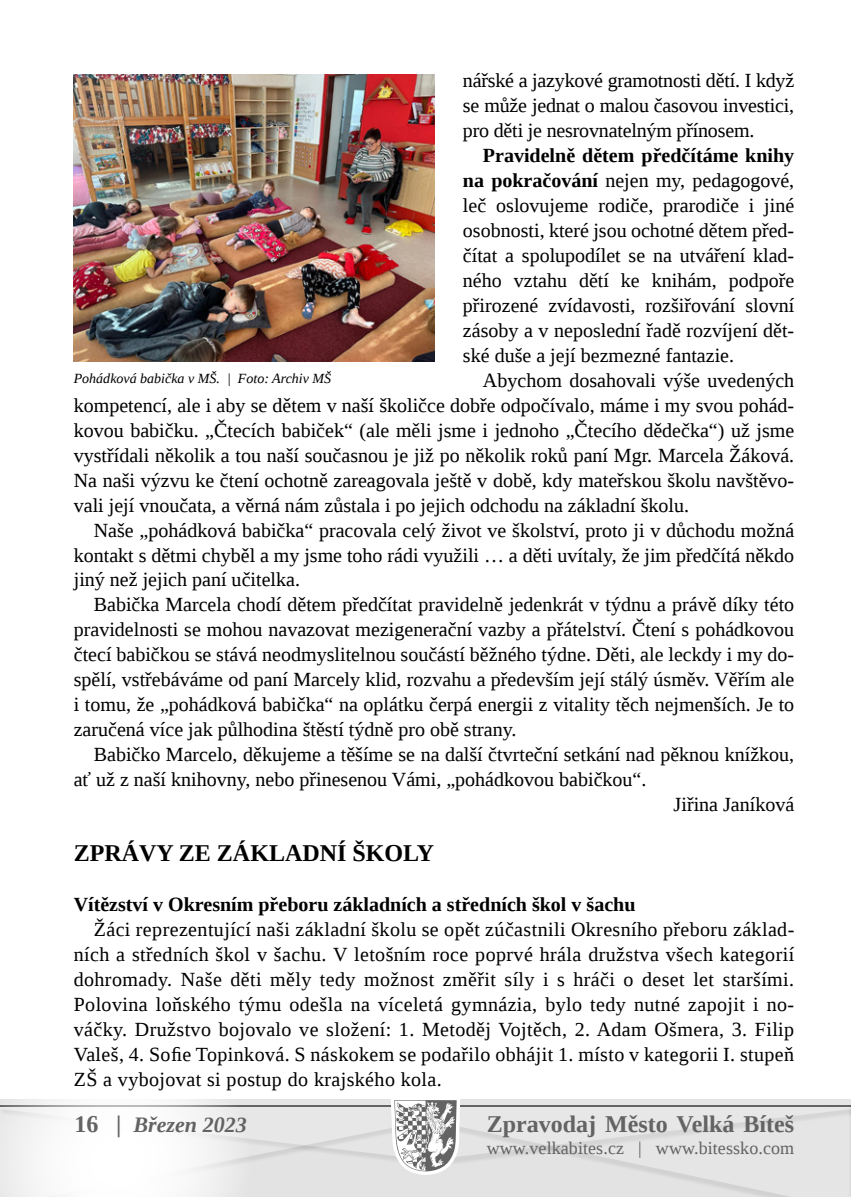
<style>
.page{position:relative;width:851px;height:1197px;background:#fff}
.page>*{position:absolute;margin:0;border:0;box-sizing:border-box;transform-origin:0 0}
.t1{font:700 24px "Liberation Serif";color:#646363}
.t2{font:700 24px "Liberation Serif";color:#000}
.t3{font:italic 700 22px "Liberation Serif";color:#646363}
.t4{font:20px/25px "Liberation Serif";color:#000;text-align:justify}
.t5{font:700 20px "Liberation Serif";color:#000}
.t6{font:18px "Liberation Serif";letter-spacing:.005em;color:#646363}
.t7{font:italic 14px "Liberation Serif";color:#000}
.s1{font-weight:700}
.s2{font-style:normal;font-size:24px}
</style>
<div class="page">
<svg style="left:0;top:1099px;width:851px;height:97px"></svg>
<img style="left:74px;top:75px;width:360px;height:287px">
<p class="t4" style="left:463px;top:68px;width:333px">nářské a jazykové gramotnosti dětí. I když se může jednat o malou časovou investici, pro děti je nesrovnatelným přínosem.</p>
<p class="t4" style="left:463px;top:143px;width:333px;text-indent:20px"><span class="s1">Pravidelně dětem předčítáme knihy na pokračování</span> nejen my, pedagogové, leč oslovujeme rodiče, prarodiče i jiné osobnosti, které jsou ochotné dětem před&shy;čítat a spolupodílet se na utváření klad&shy;ného vztahu dětí ke knihám, podpoře přirozené zvídavosti, rozšiřování slovní zásoby a v neposlední řadě rozvíjení dět&shy;ské duše a její bezmezné fantazie.</p>
<p class="t4" style="left:74px;top:367px;width:722px;text-indent:409px">Abychom dosahovali výše uvedených kompetencí, ale i aby se dětem v naší školičce dobře odpočívalo, máme i my svou pohád&shy;kovou babičku. „Čtecích babiček“ (ale měli jsme i jednoho „Čtecího dědečka“) už jsme vystřídali několik a tou naší současnou je již po několik roků paní Mgr. Marcela Žáková.<br>Na naši výzvu ke čtení ochotně zareagovala ještě v době, kdy mateřskou školu navštěvo&shy;vali její vnoučata, a věrná nám zůstala i po jejich odchodu na základní školu.</p>
<p class="t4" style="left:74px;top:517px;width:722px;text-indent:20px">Naše „pohádková babička“ pracovala celý život ve školství, proto ji v důchodu možná kontakt s dětmi chyběl a my jsme toho rádi využili … a děti uvítaly, že jim předčítá někdo jiný než jejich paní učitelka.</p>
<p class="t4" style="left:74px;top:592px;width:722px;text-indent:20px">Babička Marcela chodí dětem předčítat pravidelně jedenkrát v týdnu a právě díky této pravidelnosti se mohou navazovat mezigenerační vazby a přátelství. Čtení s pohádkovou čtecí babičkou se stává neodmyslitelnou součástí běžného týdne. Děti, ale leckdy i my do&shy;spělí, vstřebáváme od paní Marcely klid, rozvahu a především její stálý úsměv. Věřím ale i tomu, že „pohádková babička“ na oplátku čerpá energii z vitality těch nejmenších. Je to zaručená více jak půlhodina štěstí týdně pro obě strany.</p>
<p class="t4" style="left:94px;top:741px;width:701px">Babičko Marcelo, děkujeme a těšíme se na další čtvrteční setkání nad pěknou knížkou,</p>
<p class="t4" style="left:74px;top:766px;width:574px">ať už z naší knihovny, nebo přinesenou Vámi, „pohádkovou babičkou“.</p>
<p class="t4" style="left:673px;top:791px;width:122px">Jiřina Janíková</p>
<p class="t2" style="left:74px;top:836px;width:362px">ZPRÁVY ZE ZÁKLADNÍ ŠKOLY</p>
<p class="t5" style="left:74px;top:890px;width:563px">Vítězství v Okresním přeboru základních a středních škol v šachu</p>
<p class="t4" style="left:74px;top:916px;width:722px;text-indent:20px">Žáci reprezentující naši základní školu se opět zúčastnili Okresního přeboru základ&shy;ních a středních škol v šachu. V letošním roce poprvé hrála družstva všech kategorií dohromady. Naše děti měly tedy možnost změřit síly i s hráči o deset let staršími.<br>Polovina loňského týmu odešla na víceletá gymnázia, bylo tedy nutné zapojit i no&shy;váčky. Družstvo bojovalo ve složení: 1. Metoděj Vojtěch, 2. Adam Ošmera, 3. Filip Valeš, 4. Sofie Topinková. S náskokem se podařilo obhájit 1. místo v kategorii I. stupeň ZŠ a vybojovat si postup do krajského kola.</p>
<p class="t7" style="left:74px;top:369px;width:259px">Pohádková babička v MŠ. | Foto: Archiv MŠ</p>
<p class="t3" style="left:74px;top:1110px;width:174px"><span class="s2">16 |</span> Březen 2023</p>
<p class="t1" style="left:486px;top:1107px;width:309px">Zpravodaj Město Velká Bíteš</p>
<p class="t6" style="left:486px;top:1135px;width:309px">www.velkabites.cz | www.bitessko.com</p>
</div>
